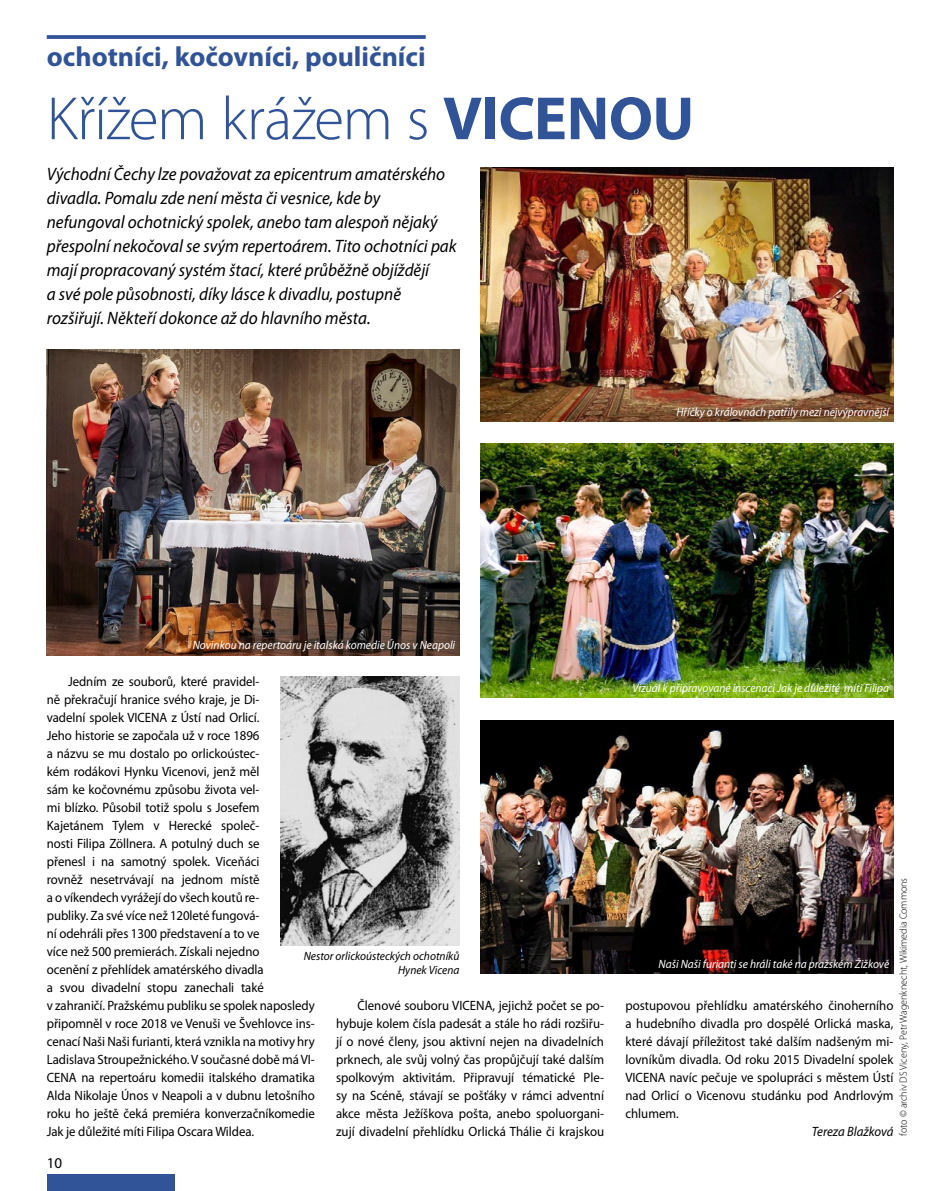
<style>
.page{position:relative;width:936px;height:1191px;background:#fff}
.page>*{position:absolute;margin:0;border:0;box-sizing:border-box;transform-origin:0 0}
._3-titulek{font:300 61.5px "Myriad Pro";letter-spacing:-.02em;color:#315397}
.Nazev_podrubriky{font:700 27.75px "Myriad Pro";color:#315397}
._4-perex{font:italic 18px/24px "Myriad Pro";color:#000;scale:.95 1}
.t1{font:15px "Myriad Pro";color:#000}
._7-text{font:13.5px/18px "Myriad Pro";letter-spacing:-.005em;color:#000;text-align:justify;scale:.95 1}
._8-podpis{font:italic 13.5px "Myriad Pro";color:#000;scale:.95 1}
._2-popisek{font:italic 12px "Myriad Pro";color:#fff;scale:.95 1}
._2-popisek-2{font:italic 12px/14.4px "Myriad Pro";color:#000;text-align:right;scale:.95 1}
._1-zdroj{font:300 10.5px "Myriad Pro";color:#000;scale:.95 1}
.s1{font-weight:700}
</style>
<div class="page">
<svg style="left:47px;top:35px;width:378px;height:4px;background:#3d5d9d"></svg>
<img style="left:281px;top:676px;width:178px;height:269px">
<img style="left:480px;top:720px;width:413px;height:253px">
<img style="left:480px;top:167px;width:413px;height:255px">
<img style="left:47px;top:349px;width:412px;height:306px">
<img style="left:480px;top:443px;width:413px;height:255px">
<div style="left:47px;top:1174px;width:127px;height:17px;background:#315397"></div>
<p class="Nazev_podrubriky" style="left:47px;top:39px;width:380px">ochotníci, kočovníci, pouličníci</p>
<p class="_3-titulek" style="left:47px;top:82px;width:649px">Křížem krážem s <span class="s1">VICENOU</span></p>
<p class="_4-perex" style="left:47px;top:162px;width:433px">Východní Čechy lze považovat za epicentrum amatérského divadla. Pomalu zde není města či vesnice, kde by nefungoval ochotnický spolek, anebo tam alespoň nějaký přespolní nekočoval se svým repertoárem. Tito ochotníci pak mají propracovaný systém štací, které průběžně objíždějí<br>a své pole působnosti, díky lásce k divadlu, postupně rozšiřují. Někteří dokonce až do hlavního města.</p>
<p class="_2-popisek" style="left:193px;top:637px;width:278px">Novinkou na repertoáru je italská komedie Únos v Neapoli</p>
<p class="_2-popisek" style="left:676px;top:404px;width:225px">Hříčky o královnách patřily mezi nejvýpravnější</p>
<p class="_7-text" style="left:47px;top:672px;width:284px;text-align:left;text-indent:21px">Jedním ze souborů, které pravidel-<br>ně překračují hranice svého kraje, je Di-<br>vadelní spolek VICENA z Ústí nad Orlicí.<br>Jeho historie se započala už v roce 1896<br>a názvu se mu dostalo po orlickoústec-<br>kém rodákovi Hynku Vicenovi, jenž měl<br>sám ke kočovnému způsobu života vel-<br>mi blízko. Působil totiž spolu s Josefem Kajetánem Tylem v Herecké společ-<br>nosti Filipa Zöllnera. A potulný duch se<br>přenesl i na samotný spolek. Viceňáci<br>rovněž nesetrvávají na jednom místě<br>a o víkendech vyrážejí do všech koutů re-<br>publiky. Za své více než 120leté fungová-<br>ní odehráli přes 1300 představení a to ve<br>více než 500 premierách. Získali nejedno<br>ocenění z přehlídek amatérského divadla<br>a svou divadelní stopu zanechali také<br>v zahraničí. Pražskému publiku se spolek naposledy připomněl v roce 2018 ve Venuši ve Švehlovce ins&shy;cenací Naši Naši furianti, která vznikla na motivy hry Ladislava Stroupežnického. V současné době má VI-CENA na repertoáru komedii italského dramatika Alda Nikolaje Únos v Neapoli a v dubnu letošního roku ho ještě čeká premiéra konverzačníkomedie Jak je důležité míti Filipa Oscara Wildea.</p>
<p class="_2-popisek" style="left:632px;top:680px;width:272px">Vizuál k připravované inscenaci Jak je důležité míti Filipa</p>
<p class="_1-zdroj" style="left:897px;top:1135px;width:273px;rotate:-90deg">foto © archiv DS Viceny, Petr Wagenknecht, Wikimedia Commons</p>
<p class="_2-popisek-2" style="left:304px;top:948px;width:165px">Nestor orlickoústeckých ochotníků<br>Hynek Vicena</p>
<p class="_2-popisek" style="left:658px;top:956px;width:244px">Naši Naši furianti se hráli také na pražském Žižkově</p>
<p class="_7-text" style="left:336px;top:996px;width:283px;text-indent:21px">Členové souboru VICENA, jejichž počet se po&shy;hybuje kolem čísla padesát a stále ho rádi rozšiřu&shy;jí o nové členy, jsou aktivní nejen na divadelních prknech, ale svůj volný čas propůjčují také dalším spolkovým aktivitám. Připravují tématické Ple&shy;sy na Scéně, stávají se pošťáky v rámci adventní akce města Ježíškova pošta, anebo spoluorgani&shy;zují divadelní přehlídku Orlická Thálie či krajskou</p>
<p class="_7-text" style="left:625px;top:996px;width:283px">postupovou přehlídku amatérského činoherního a hudebního divadla pro dospělé Orlická maska, které dávají příležitost také dalším nadšeným mi&shy;lovníkům divadla. Od roku 2015 Divadelní spolek VICENA navíc pečuje ve spolupráci s městem Ústí nad Orlicí o Vicenovu studánku pod Andrlovým chlumem.</p>
<p class="_8-podpis" style="left:811px;top:1122px;width:87px">Tereza Blažková</p>
<p class="t1" style="left:47px;top:1154px;width:17px">10</p>
</div>
